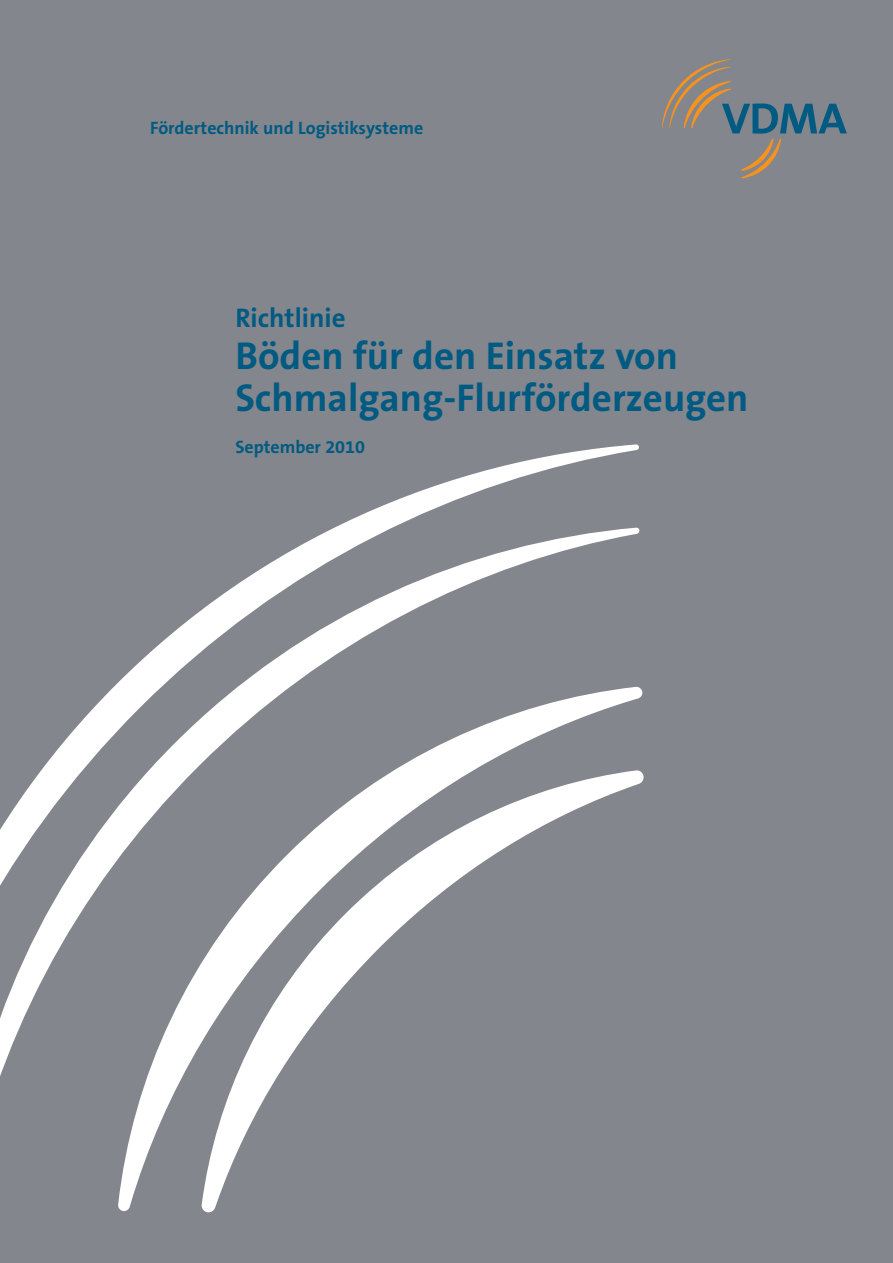
<style>
.page{position:relative;width:893px;height:1263px;background:#83868c}
.page>*{position:absolute;margin:0;border:0;box-sizing:border-box;transform-origin:0 0}
.t1{font:700 39px/42px "The Sans B7";color:#005a81}
.t2{font:700 27px "The Sans B7";color:#005a81}
.t3{font:700 18px "The Sans B7";color:#005a81}
</style>
<div class="page">
<svg style="left:662px;top:59px;width:185px;height:119px"></svg>
<svg style="left:336px;top:444px;width:303px;height:83px"></svg>
<svg style="left:0;top:527px;width:640px;height:681px"></svg>
<p class="t3" style="left:150px;top:118px;width:274px">Fördertechnik und Logistiksysteme</p>
<p class="t2" style="left:235px;top:303px;width:112px">Richtlinie</p>
<p class="t1" style="left:235px;top:335px;width:515px">Böden für den Einsatz von<br>Schmalgang-Flurförderzeugen</p>
<p class="t3" style="left:235px;top:437px;width:131px">September 2010</p>
</div>
